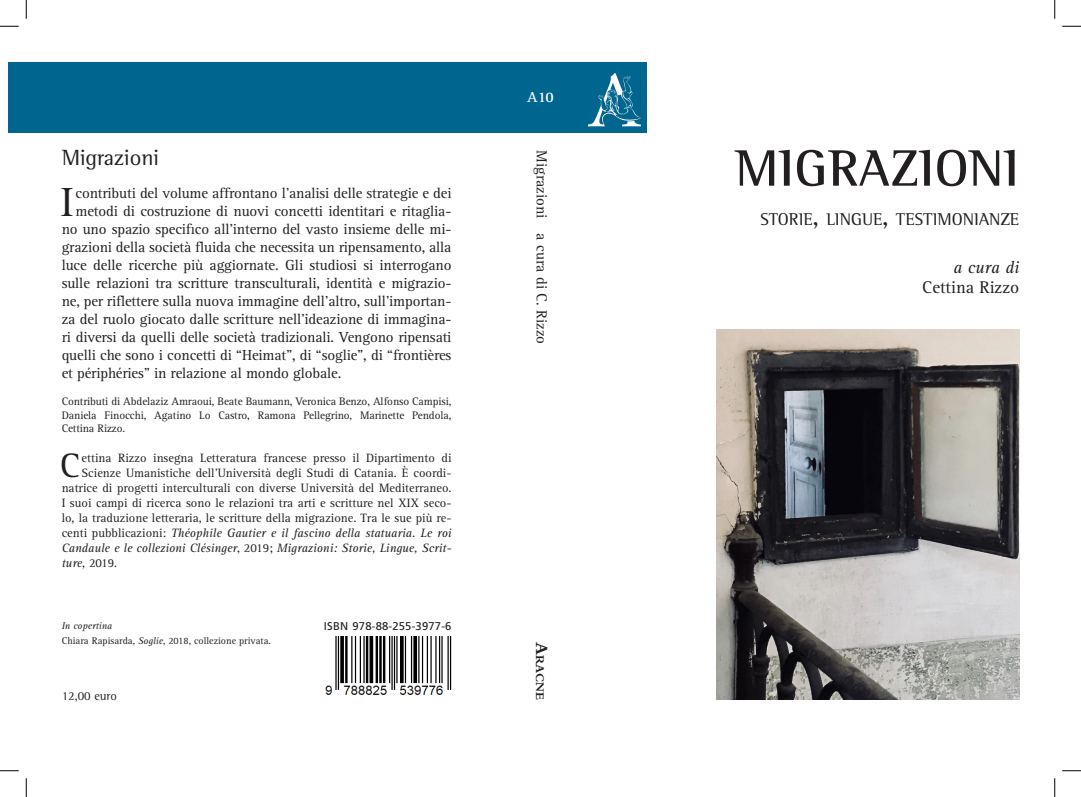
<style>
.page{position:relative;width:1081px;height:797px;background:#fff}
.page>*{position:absolute;margin:0;border:0;box-sizing:border-box;transform-origin:0 0}
.t1{font:700 52.5px "Rotis Semi Serif Std";color:#231f20}
.t2{font:42px "Rotis Serif Std";color:#231f20}
.t3{font:35px "Rotis Serif Std";color:#231f20}
.t4{font:22.5px "Rotis Semi Serif Std";color:#231f20}
.t5{font:17.5px "Rotis Semi Serif Std";color:#231f20}
.t6{font:17.5px "Rotis Serif Std";color:#231f20}
.t7{font:italic 17.5px "Rotis Serif Std";color:#231f20}
.t8{font:15px "Rotis Serif Std";letter-spacing:-.01em;color:#231f20}
.t9{font:700 15px "Rotis Serif Std";color:#fff}
.t10{font:12.5px "Rotis Serif Std";color:#231f20}
.t11{font:italic 12.5px "Rotis Serif Std";color:#231f20}
.t12{font:12.5px "Rotis Semi Serif Std";color:#231f20}
.t13{font:700 12.25px "Bembo Std";color:#231f20}
.t14{font:11.25px/13.5px "Rotis Serif Std";letter-spacing:-.01em;color:#231f20;text-align:justify}
.t15{font:11.25px "Frutiger LT Std";letter-spacing:.015em;color:#231f20}
.t16{font:10px "Rotis Serif Std";color:#231f20}
.t17{font:italic 10px "Rotis Serif Std";color:#231f20}
.s1{font-style:normal}
.s2{font-style:italic}
.s3{font-size:17.5px}
.s4{font-size:25px}
</style>
<div class="page">
<div style="left:9px;top:62px;width:638px;height:71px;background:#01668f"></div>
<svg style="left:588px;top:73px;width:53px;height:53px"></svg>
<img style="left:325px;top:636px;width:126px;height:59px">
<img style="left:716px;top:330px;width:303px;height:369px">
<svg style="left:0;top:25px;width:19px;height:2px"></svg>
<svg style="left:1062px;top:25px;width:19px;height:2px"></svg>
<svg style="left:0;top:770px;width:19px;height:1px"></svg>
<svg style="left:1062px;top:770px;width:19px;height:1px"></svg>
<svg style="left:25px;top:0;width:2px;height:19px"></svg>
<svg style="left:25px;top:778px;width:2px;height:19px"></svg>
<svg style="left:1054px;top:0;width:1px;height:19px"></svg>
<svg style="left:1054px;top:778px;width:1px;height:19px"></svg>
<p class="t4" style="left:62px;top:145px;width:99px">Migrazioni</p>
<p class="t2" style="left:61px;top:178px;width:14px">I</p>
<p class="t8" style="left:76px;top:184px;width:377px">contributi del volume affrontano l’analisi delle strategie e dei</p>
<p class="t8" style="left:76px;top:202px;width:377px">metodi di costruzione di nuovi concetti identitari e ritaglia-</p>
<p class="t8" style="left:62px;top:220px;width:391px">no uno spazio specifico all’interno del vasto insieme delle mi-</p>
<p class="t8" style="left:62px;top:238px;width:391px">grazioni della società fluida che necessita un ripensamento, alla</p>
<p class="t8" style="left:62px;top:256px;width:391px">luce delle ricerche più aggiornate. Gli studiosi si interrogano</p>
<p class="t8" style="left:62px;top:274px;width:391px">sulle relazioni tra scritture transculturali, identità e migrazio-</p>
<p class="t8" style="left:62px;top:292px;width:391px">ne, per riflettere sulla nuova immagine dell’altro, sull’importan-</p>
<p class="t8" style="left:62px;top:310px;width:391px">za del ruolo giocato dalle scritture nell’ideazione di immagina-</p>
<p class="t8" style="left:62px;top:328px;width:391px">ri diversi da quelli delle società tradizionali. Vengono ripensati</p>
<p class="t8" style="left:62px;top:346px;width:391px">quelli che sono i concetti di “Heimat”, di “soglie”, di “frontières</p>
<p class="t8" style="left:62px;top:364px;width:281px">et périphéries” in relazione al mondo globale.</p>
<p class="t14" style="left:62px;top:395px;width:391px">Contributi di Abdelaziz Amraoui, Beate Baumann, Veronica Benzo, Alfonso Campisi, Daniela Finocchi, Agatino Lo Castro, Ramona Pellegrino, Marinette Pendola, Cettina Rizzo.</p>
<p class="t3" style="left:60px;top:445px;width:22px">C</p>
<p class="t10" style="left:82px;top:450px;width:371px">ettina Rizzo insegna Letteratura francese presso il Dipartimento di</p>
<p class="t10" style="left:82px;top:465px;width:371px">Scienze Umanistiche dell’Università degli Studi di Catania. È coordi-</p>
<p class="t10" style="left:62px;top:480px;width:391px">natrice di progetti interculturali con diverse Università del Mediterraneo.</p>
<p class="t10" style="left:62px;top:495px;width:391px">I suoi campi di ricerca sono le relazioni tra arti e scritture nel XIX seco-</p>
<p class="t10" style="left:62px;top:510px;width:391px">lo, la traduzione letteraria, le scritture della migrazione. Tra le sue più re-</p>
<p class="t11" style="left:62px;top:525px;width:391px"><span class="s1">centi pubblicazioni:</span> Théophile Gautier e il fascino della statuaria. Le roi</p>
<p class="t11" style="left:62px;top:540px;width:391px">Candaule e le collezioni Clésinger<span class="s1">, 2019;</span> Migrazioni: Storie, Lingue, Scrit-</p>
<p class="t10" style="left:62px;top:555px;width:57px"><span class="s2">ture</span>, 2019.</p>
<p class="t17" style="left:62px;top:619px;width:52px">In copertina</p>
<p class="t16" style="left:62px;top:635px;width:211px">Chiara Rapisarda, <span class="s2">Soglie</span>, 2018, collezione privata.</p>
<p class="t12" style="left:62px;top:688px;width:57px">12,00 euro</p>
<p class="t15" style="left:324px;top:619px;width:129px">ISBN 978-88-255-3977-6</p>
<p class="t9" style="left:527px;top:88px;width:28px">A10</p>
<p class="t8" style="left:550px;top:150px;width:195px;rotate:90deg">Migrazioni a cura di C. Rizzo</p>
<p class="t13" style="left:547px;top:642px;width:59px;rotate:90deg"><span class="s3">A</span>racne</p>
<p class="t1" style="left:735px;top:137px;width:286px">MIGRAZIONI</p>
<p class="t5" style="left:760px;top:209px;width:260px">STORIE<span class="s4">,</span> LINGUE<span class="s4">,</span> TESTIMONIANZE</p>
<p class="t7" style="left:953px;top:258px;width:67px">a cura di</p>
<p class="t6" style="left:922px;top:277px;width:99px">Cettina Rizzo</p>
</div>
